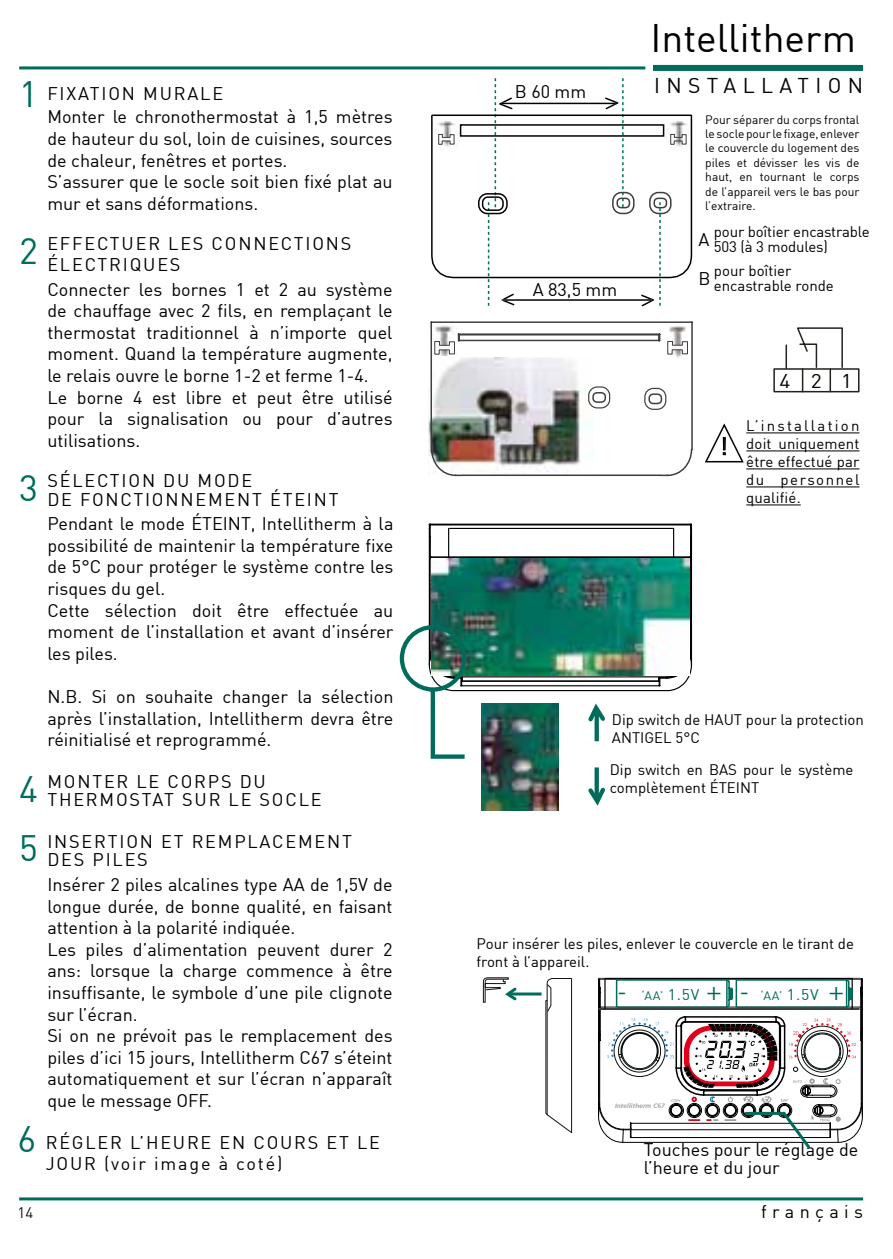
<style>
.page{position:relative;width:893px;height:1259px;background:#fff}
.page>*{position:absolute;margin:0;border:0;box-sizing:border-box;transform-origin:0 0}
.t1{font:39px "DIN";color:#000}
.t2{font:24px "DIN";color:#000}
.t3{font:21px "DIN";letter-spacing:.305em;color:#000}
.t4{font:19.5px "DIN";color:#000;scale:1.08 1}
.t5{font:18px/21.6px "DIN";color:#000}
.t6{font:18px/18px "DIN";letter-spacing:.1em;color:#000}
.t7{font:15px/18px "DIN";color:#000}
.t8{font:15px "DIN";color:#111211}
.t9{font:12px/14.4px "DIN";color:#000;text-align:justify}
.t10{font:12px "DIN";color:#006c5b;scale:1.04 1}
.t11{font:6.3px "Humanist 777 BT Bold Italic B";color:#9c9e9f}
.s1{font-size:36px;color:#006c5b}
.s2{font-family:"Myriad Pro";font-size:24.3px}
.s3{font-size:15.3px}
</style>
<div class="page">
<hr style="left:19px;top:1197px;width:844px;height:3px;background:#006c5b">
<hr style="left:746px;top:432px;width:113px;height:1px;background:#000">
<hr style="left:746px;top:450px;width:113px;height:1px;background:#000">
<hr style="left:746px;top:468px;width:113px;height:1px;background:#000">
<hr style="left:746px;top:486px;width:113px;height:1px;background:#000">
<hr style="left:746px;top:504px;width:55px;height:1px;background:#000">
<hr style="left:19px;top:66px;width:626px;height:3px;background:#006c5b">
<div style="left:653px;top:65px;width:210px;height:6px;background:#006c5b"></div>
<svg style="left:431px;top:78px;width:262px;height:228px"></svg>
<div style="left:460px;top:124px;width:204px;height:13px;border:2px solid #000"></div>
<svg style="left:704px;top:423px;width:40px;height:40px"></svg>
<div style="left:773px;top:368px;width:86px;height:24px;background:#fff;border:2px solid #24211d"></div>
<svg style="left:785px;top:327px;width:59px;height:65px"></svg>
<img style="left:399px;top:523px;width:294px;height:287px">
<img style="left:429px;top:325px;width:2px;height:31px">
<svg style="left:431px;top:322px;width:261px;height:154px"></svg>
<div style="left:644px;top:388px;width:22px;height:22px;border:1px solid #3e3d40;border-radius:8px"></div>
<div style="left:592px;top:392px;width:14px;height:11px;border:2px solid #3e3d40;border-radius:4px"></div>
<div style="left:588px;top:386px;width:22px;height:22px;border:1px solid #3e3d40;border-radius:8px"></div>
<svg style="left:545px;top:978px;width:28px;height:155px"></svg>
<hr style="left:510px;top:992px;width:32px;height:3px;background:#006c5b">
<svg style="left:482px;top:977px;width:37px;height:26px"></svg>
<svg style="left:598px;top:977px;width:265px;height:172px"></svg>
<p class="t6" style="left:19px;top:84px;width:205px"><span class="s1">1</span> Fixation mu rale</p>
<p class="t5" style="left:47px;top:106px;width:347px">Monter le chronothermostat à 1,5 mètres de hauteur du sol, loin de cuisines, sources de chaleur, fenêtres et portes.<br>S’assurer que le socle soit bien fixé plat au mur et sans déformations.</p>
<p class="t6" style="left:47px;top:233px;width:306px;line-height:21px;text-indent:37px">ectu er les connections électriqu es</p>
<p class="t5" style="left:47px;top:278px;width:347px">Connecter les bornes 1 et 2 au système de chauffage avec 2 fils, en remplaçant le thermostat traditionnel à n’importe quel moment. Quand la température augmente, le relais ouvre le borne 1-2 et ferme 1-4.<br>Le borne 4 est libre et peut être utilisé pour la signalisation ou pour d’autres utilisations.</p>
<p class="t6" style="left:19px;top:472px;width:157px"><span class="s1">3</span> Sélection du</p>
<p class="t5" style="left:19px;top:233px;width:41px"><span class="s1">2</span> Eff</p>
<p class="t6" style="left:47px;top:472px;width:293px;text-indent:150px">mode<br>de fonctionnement éteint</p>
<p class="t5" style="left:47px;top:512px;width:348px">Pendant le mode éteint, I ntellitherm à la possibilité de maintenir la température fixe de 5°C pour protéger le système contre les risques du gel.<br>Cette sélection doit être effectuée au moment de l’installation et avant d’insérer les piles.</p>
<p class="t5" style="left:47px;top:685px;width:348px;text-align:justify">N .B. Si on souhaite changer la sélection après l’installation, I ntellitherm devra être réinitialisé et reprogrammé.</p>
<p class="t6" style="left:47px;top:772px;width:276px;text-indent:-28px"><span class="s1">4</span> Monter le corps du<br>th ermostat su r le socle</p>
<p class="t6" style="left:47px;top:831px;width:306px;text-indent:-28px"><span class="s1">5</span> I nsertion et remplacement d es piles</p>
<p class="t5" style="left:47px;top:873px;width:347px">I nsérer 2 piles alcalines type AA de 1,5V de longue durée, de bonne qualité, en faisant attention à la polarité indiquée.<br>Les piles d’alimentation peuvent durer 2 ans: lorsque la charge commence à être insuffisante, le symbole d’une pile clignote sur l’écran.<br>Si on ne prévoit pas le remplacement des piles d’ici 15 jours, I ntellitherm C67 s’éteint automatiquement et sur l’écran n’apparaît que le message OFF.</p>
<p class="t5" style="left:515px;top:80px;width:73px">B 60 mm</p>
<p class="t5" style="left:533px;top:279px;width:86px">a 83,5 mm</p>
<h1 class="t1" style="left:650px;top:14px;width:207px">I ntellitherm</h1>
<p class="t3" style="left:654px;top:72px;width:211px">I nstallation</p>
<p class="t9" style="left:705px;top:112px;width:156px">Pour séparer du corps frontal le socle pour le fixage, enlever le couvercle du logement des piles et dévisser les vis de haut, en tournant le corps de l’appareil vers le bas pour l’extraire.</p>
<p class="t7" style="left:714px;top:224px;width:157px;line-height:15px">pour boîtier encastrable<br>503 (à 3 modules)</p>
<p class="t7" style="left:714px;top:263px;width:122px;line-height:15px">pour boîtier encastrable ronde</p>
<p class="t5" style="left:698px;top:220px;width:14px;line-height:38.7px">A<br>B</p>
<h2 class="t2" style="left:720px;top:431px;width:9px">!</h2>
<p class="t4" style="left:779px;top:368px;width:69px">421</p>
<p class="t7" style="left:746px;top:416px;width:115px;text-align:justify">L’installation doit uniquement être effectué par du personnel qualifié.</p>
<p class="t7" style="left:612px;top:710px;width:253px">Dip switch de haut pour la protection antigel 5°C</p>
<p class="t7" style="left:610px;top:760px;width:245px">Dip switch en bas pour le système complètement éteint</p>
<p class="t7" style="left:476px;top:934px;width:379px">Pour insérer les piles, enlever le couvercle en le tirant de front à l’appareil.</p>
<p class="t10" style="left:618px;top:988px;width:218px"><span class="s2">-</span> ‘aa’ <span class="s3">1.5V</span> <span class="s2">+ -</span> ‘aa’ <span class="s3">1.5V</span> <span class="s2">+</span></p>
<p class="t11" style="left:615px;top:1102px;width:52px">Intellitherm C67</p>
<p class="t5" style="left:18px;top:1131px;width:41px"><span class="s1">6</span> Rég</p>
<p class="t6" style="left:46px;top:1131px;width:336px;line-height:21px;text-indent:40px">ler l’h eu re en cou rs et le jou r (voir image à coté)</p>
<p class="t5" style="left:644px;top:1140px;width:216px;line-height:18px">Touches pour le réglage de l’heure et du jour</p>
<p class="t8" style="left:18px;top:1203px;width:17px">14</p>
<p class="t5" style="left:761px;top:1200px;width:104px">français</p>
</div>
